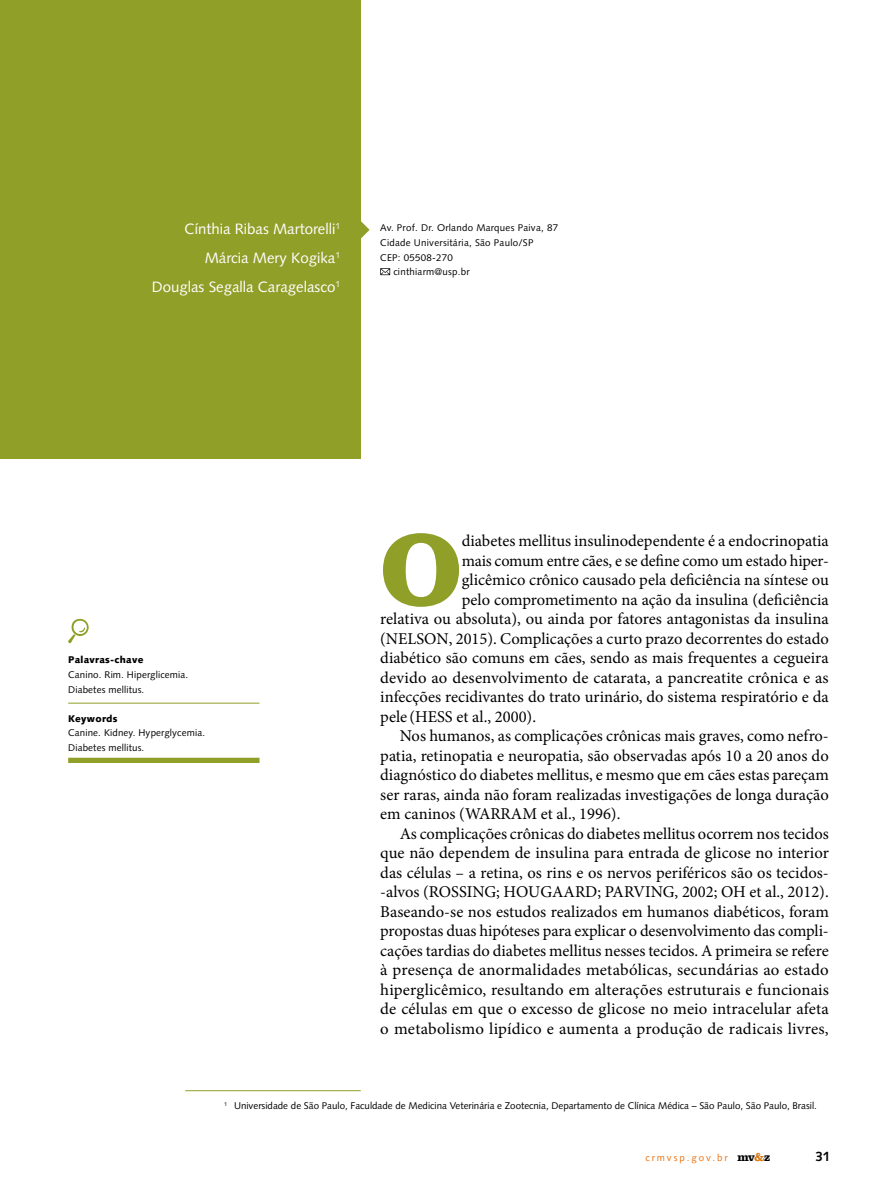
<style>
.page{position:relative;width:893px;height:1191px;background:#fff}
.page>*{position:absolute;margin:0;border:0;box-sizing:border-box;transform-origin:0 0}
.t1{font:700 104.7px "Clarendon LT Std";color:#909f28}
.t2{font:16.5px "Minion Pro";color:#000}
.t3{font:15px/29.2px "Syntax LT Std";color:#fff;text-align:right}
.t4{font:700 13.5px "Syntax LT Std";color:#000}
.t5{font:9.75px/14.7px "Syntax LT Std";letter-spacing:.015em;color:#000}
.t6{font:900 9.75px "Syntax LT Std";letter-spacing:.025em;color:#000}
.t7{font:9.75px "Syntax LT Std";letter-spacing:.2em;color:#ee710c}
.s1{font-family:"Clarendon LT Std";font-weight:700;font-size:12px;color:#000}
.s2{font-family:"Clarendon LT Std";font-weight:700;font-size:12px;color:#d97b14}
</style>
<div class="page">
<div style="left:0;top:0;width:361px;height:458px;background:#909f28"></div>
<hr style="left:68px;top:703px;width:192px;height:1px;background:#909f28">
<div style="left:68px;top:757px;width:192px;height:6px;background:#909f28"></div>
<svg style="left:68px;top:619px;width:21px;height:24px"></svg>
<svg style="left:361px;top:221px;width:9px;height:18px"></svg>
<svg style="left:380px;top:268px;width:10px;height:7px"></svg>
<hr style="left:185px;top:1090px;width:176px;height:1px;background:#909f28">
<p class="t3" style="left:152px;top:214px;width:190px">Cínthia Ribas Martorelli<sup>1<br></sup>Márcia Mery Kogika<sup>1<br></sup>Douglas Segalla Caragelasco<sup>1</sup></p>
<p class="t5" style="left:380px;top:220px;width:179px">Av. Prof. Dr. Orlando Marques Paiva, 87</p>
<p class="t5" style="left:380px;top:235px;width:155px">Cidade Universitária, São Paulo/SP</p>
<p class="t5" style="left:380px;top:250px;width:74px">CEP: 05508-270</p>
<p class="t5" style="left:393px;top:264px;width:78px">cinthiarm@usp.br</p>
<p class="t6" style="left:68px;top:654px;width:77px">Palavras-chave</p>
<p class="t5" style="left:68px;top:667px;width:122px">Canino. Rim. Hiperglicemia.<br>Diabetes mellitus.</p>
<p class="t6" style="left:68px;top:712px;width:51px">Keywords</p>
<p class="t5" style="left:68px;top:725px;width:138px">Canine. Kidney. Hyperglycemia.<br>Diabetes mellitus.</p>
<h1 class="t1" style="left:380px;top:506px;width:83px">O</h1>
<p class="t2" style="left:462px;top:530px;width:368px">diabetes mellitus insulinodependente é a endocrinopatia</p>
<p class="t2" style="left:462px;top:549px;width:369px">mais comum entre cães, e se define como um estado hiper-</p>
<p class="t2" style="left:462px;top:569px;width:368px">glicêmico crônico causado pela deficiência na síntese ou</p>
<p class="t2" style="left:462px;top:588px;width:369px">pelo comprometimento na ação da insulina (deficiência</p>
<p class="t2" style="left:380px;top:608px;width:450px">relativa ou absoluta), ou ainda por fatores antagonistas da insulina</p>
<p class="t2" style="left:380px;top:627px;width:450px">(NELSON, 2015). Complicações a curto prazo decorrentes do estado</p>
<p class="t2" style="left:380px;top:647px;width:450px">diabético são comuns em cães, sendo as mais frequentes a cegueira</p>
<p class="t2" style="left:380px;top:666px;width:450px">devido ao desenvolvimento de catarata, a pancreatite crônica e as</p>
<p class="t2" style="left:380px;top:686px;width:450px">infecções recidivantes do trato urinário, do sistema respiratório e da</p>
<p class="t2" style="left:380px;top:705px;width:157px">pele (HESS et al., 2000).</p>
<p class="t2" style="left:400px;top:725px;width:431px">Nos humanos, as complicações crônicas mais graves, como nefro-</p>
<p class="t2" style="left:380px;top:744px;width:450px">patia, retinopatia e neuropatia, são observadas após 10 a 20 anos do</p>
<p class="t2" style="left:380px;top:764px;width:450px">diagnóstico do diabetes mellitus, e mesmo que em cães estas pareçam</p>
<p class="t2" style="left:380px;top:783px;width:450px">ser raras, ainda não foram realizadas investigações de longa duração</p>
<p class="t2" style="left:380px;top:803px;width:242px">em caninos (WARRAM et al., 1996).</p>
<p class="t2" style="left:400px;top:822px;width:430px">As complicações crônicas do diabetes mellitus ocorrem nos tecidos</p>
<p class="t2" style="left:380px;top:842px;width:450px">que não dependem de insulina para entrada de glicose no interior</p>
<p class="t2" style="left:380px;top:861px;width:450px">das células – a retina, os rins e os nervos periféricos são os tecidos-</p>
<p class="t2" style="left:380px;top:881px;width:450px">-alvos (ROSSING; HOUGAARD; PARVING, 2002; OH et al., 2012).</p>
<p class="t2" style="left:380px;top:900px;width:450px">Baseando-se nos estudos realizados em humanos diabéticos, foram</p>
<p class="t2" style="left:380px;top:920px;width:450px">propostas duas hipóteses para explicar o desenvolvimento das compli-</p>
<p class="t2" style="left:380px;top:939px;width:450px">cações tardias do diabetes mellitus nesses tecidos. A primeira se refere</p>
<p class="t2" style="left:380px;top:959px;width:450px">à presença de anormalidades metabólicas, secundárias ao estado</p>
<p class="t2" style="left:380px;top:978px;width:450px">hiperglicêmico, resultando em alterações estruturais e funcionais</p>
<p class="t2" style="left:380px;top:998px;width:450px">de células em que o excesso de glicose no meio intracelular afeta</p>
<p class="t2" style="left:380px;top:1017px;width:450px">o metabolismo lipídico e aumenta a produção de radicais livres,</p>
<p class="t5" style="left:224px;top:1098px;width:594px"><sup>1</sup> Universidade de São Paulo, Faculdade de Medicina Veterinária e Zootecnia, Departamento de Clínica Médica – São Paulo, São Paulo, Brasil.</p>
<p class="t7" style="left:645px;top:1151px;width:126px">crmvsp.gov.br <span class="s1">mv</span><span class="s2">&amp;</span><span class="s1">z</span></p>
<p class="t4" style="left:815px;top:1148px;width:16px">31</p>
</div>
